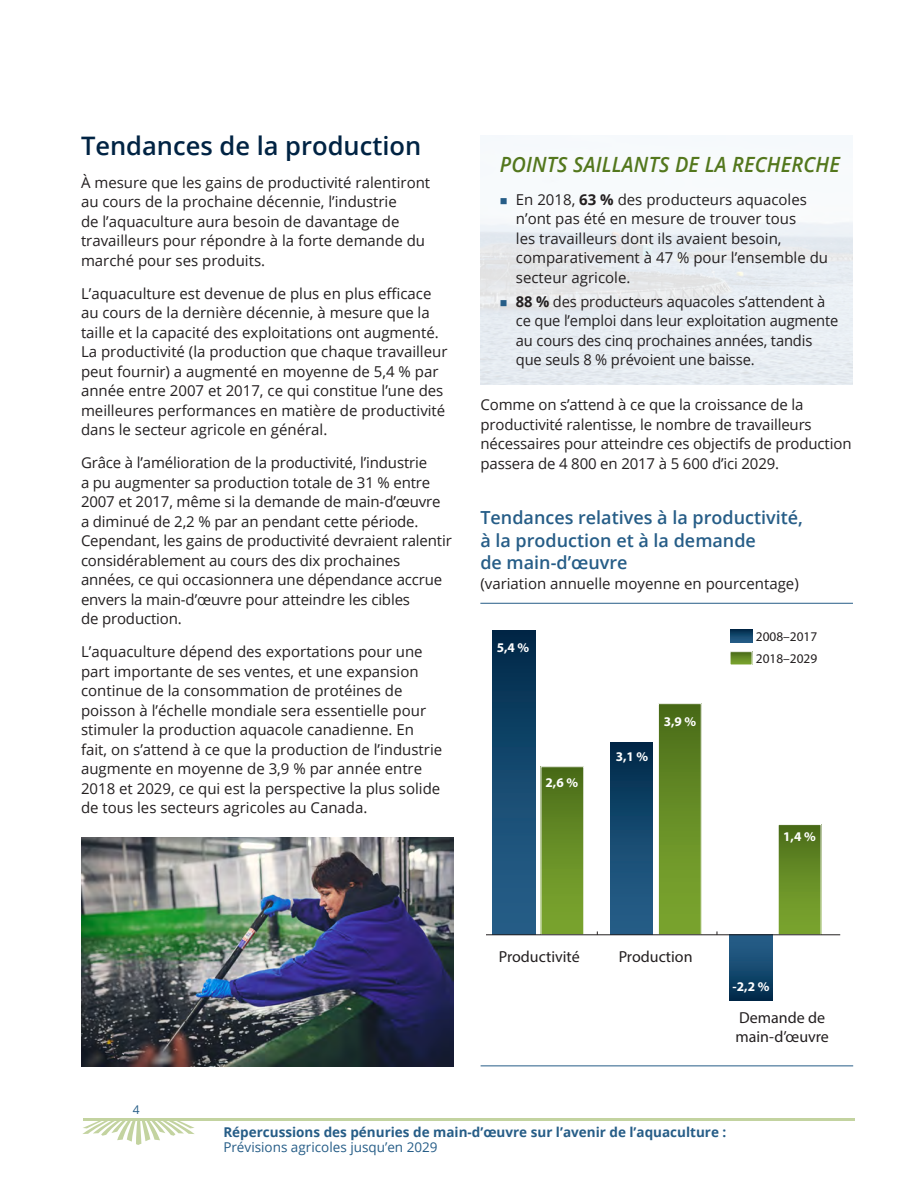
<style>
.page{position:relative;width:918px;height:1188px;background:#fff}
.page>*{position:absolute;margin:0;border:0;box-sizing:border-box;transform-origin:0 0}
.t1{font:600 25.5px "Open Sans";color:#002343}
.t2{font:italic 600 21px "Open Sans";letter-spacing:.01em;color:#53771d;scale:.95 1}
.t3{font:600 18px/22.5px "Open Sans";color:#265d87}
.t4{font:16.05px/19.2px "Myriad Pro";color:#231f20}
.t5{font:15px/19.5px "Open Sans";color:#231f20}
.t6{font:700 13.5px "Open Sans";color:#265d87}
.t7{font:13.5px "Open Sans";color:#265d87}
.t8{font:700 13.35px "Myriad Pro";color:#fff}
.t9{font:13.35px/21.9px "Myriad Pro";color:#231f20}
.t10{font:12px "Open Sans";color:#265d87}
.s1{font-weight:700}
</style>
<div class="page">
<svg style="left:82px;top:1121px;width:113px;height:24px"></svg>
<hr style="left:83px;top:1118px;width:772px;height:3px;background:#c3d3a0">
<img style="left:81px;top:837px;width:373px;height:229px">
<div style="left:493px;top:631px;width:43px;height:304px;background:linear-gradient(to bottom,#012c4c,#29638f)"></div>
<div style="left:541px;top:767px;width:43px;height:168px;background:linear-gradient(to bottom,#4c6e1a,#7faa31)"></div>
<div style="left:610px;top:742px;width:43px;height:193px;background:linear-gradient(to bottom,#012b4b,#29648f)"></div>
<div style="left:658px;top:704px;width:43px;height:231px;background:linear-gradient(to bottom,#4c6e1a,#7faa31)"></div>
<div style="left:658px;top:703px;width:43px;height:232px;border:1px solid #fff"></div>
<div style="left:730px;top:935px;width:43px;height:65px;background:linear-gradient(to bottom,#29638f,#022e4e)"></div>
<div style="left:778px;top:825px;width:43px;height:110px;background:linear-gradient(to bottom,#4c6e1a,#7faa31)"></div>
<div style="left:778px;top:824px;width:43px;height:111px;border:1px solid #fff"></div>
<hr style="left:486px;top:934px;width:354px;height:1px;background:#231f20">
<svg style="left:730px;top:629px;width:22px;height:13px"></svg>
<svg style="left:732px;top:654px;width:18px;height:9px"></svg>
<hr style="left:481px;top:1065px;width:372px;height:1px;background:#265d87">
<hr style="left:480px;top:603px;width:373px;height:1px;background:#265d87">
<svg style="left:501px;top:300px;width:17px;height:8px"></svg>
<h1 class="t1" style="left:81px;top:128px;width:342px">Tendances de la production</h1>
<p class="t5" style="left:81px;top:172px;width:351px">À mesure que les gains de productivité ralentiront au cours de la prochaine décennie, l’industrie<br>de l’aquaculture aura besoin de davantage de travailleurs pour répondre à la forte demande du marché pour ses produits.</p>
<p class="t5" style="left:81px;top:283px;width:368px">L’aquaculture est devenue de plus en plus efficace au cours de la dernière décennie, à mesure que la taille et la capacité des exploitations ont augmenté.<br>La productivité (la production que chaque travailleur peut fournir) a augmenté en moyenne de 5,4 % par année entre 2007 et 2017, ce qui constitue l’une des meilleures performances en matière de productivité dans le secteur agricole en général.</p>
<p class="t5" style="left:81px;top:452px;width:372px">Grâce à l’amélioration de la productivité, l’industrie<br>a pu augmenter sa production totale de 31 % entre 2007 et 2017, même si la demande de main-d’œuvre a diminué de 2,2 % par an pendant cette période.<br>Cependant, les gains de productivité devraient ralentir considérablement au cours des dix prochaines années, ce qui occasionnera une dépendance accrue envers la main-d’œuvre pour atteindre les cibles<br>de production.</p>
<p class="t5" style="left:81px;top:641px;width:363px">L’aquaculture dépend des exportations pour une part importante de ses ventes, et une expansion continue de la consommation de protéines de poisson à l’échelle mondiale sera essentielle pour stimuler la production aquacole canadienne. En fait, on s’attend à ce que la production de l’industrie augmente en moyenne de 3,9 % par année entre 2018 et 2029, ce qui est la perspective la plus solide de tous les secteurs agricoles au Canada.</p>
<h2 class="t2" style="left:500px;top:150px;width:360px">POINTS SAILLANTS DE LA RECHERCHE</h2>
<p class="t5" style="left:516px;top:189px;width:314px">En 2018, <span class="s1">63 %</span> des producteurs aquacoles n’ont pas été en mesure de trouver tous<br>les travailleurs dont ils avaient besoin, comparativement à 47 % pour l’ensemble du secteur agricole.</p>
<p class="t5" style="left:516px;top:291px;width:324px"><span class="s1">88 %</span> des producteurs aquacoles s’attendent à ce que l’emploi dans leur exploitation augmente au cours des cinq prochaines années, tandis que seuls 8 % prévoient une baisse.</p>
<p class="t5" style="left:481px;top:395px;width:372px">Comme on s’attend à ce que la croissance de la productivité ralentisse, le nombre de travailleurs nécessaires pour atteindre ces objectifs de production passera de 4 800 en 2017 à 5 600 d’ici 2029.</p>
<p class="t3" style="left:480px;top:506px;width:324px">Tendances relatives à la productivité, à la production et à la demande<br>de main-d’œuvre</p>
<p class="t5" style="left:480px;top:573px;width:320px">(variation annuelle moyenne en pourcentage)</p>
<p class="t8" style="left:497px;top:638px;width:34px">5,4 %</p>
<p class="t8" style="left:546px;top:774px;width:34px">2,6 %</p>
<p class="t8" style="left:616px;top:748px;width:34px">3,1 %</p>
<p class="t8" style="left:664px;top:713px;width:34px">3,9 %</p>
<p class="t9" style="left:756px;top:626px;width:63px">2008–2017<br>2018–2029</p>
<p class="t8" style="left:783px;top:828px;width:34px">1,4 %</p>
<p class="t10" style="left:133px;top:1102px;width:8px">4</p>
<p class="t4" style="left:499px;top:946px;width:82px">Productivité</p>
<p class="t4" style="left:619px;top:946px;width:75px">Production</p>
<p class="t8" style="left:733px;top:978px;width:38px">-2,2 %</p>
<p class="t4" style="left:736px;top:1008px;width:95px">Demande de main-d’œuvre</p>
<p class="t6" style="left:223px;top:1123px;width:505px">Répercussions des pénuries de main-d’œuvre sur l’avenir de l’aquaculture :</p>
<p class="t7" style="left:223px;top:1138px;width:216px">Prévisions agricoles jusqu’en 2029</p>
</div>
